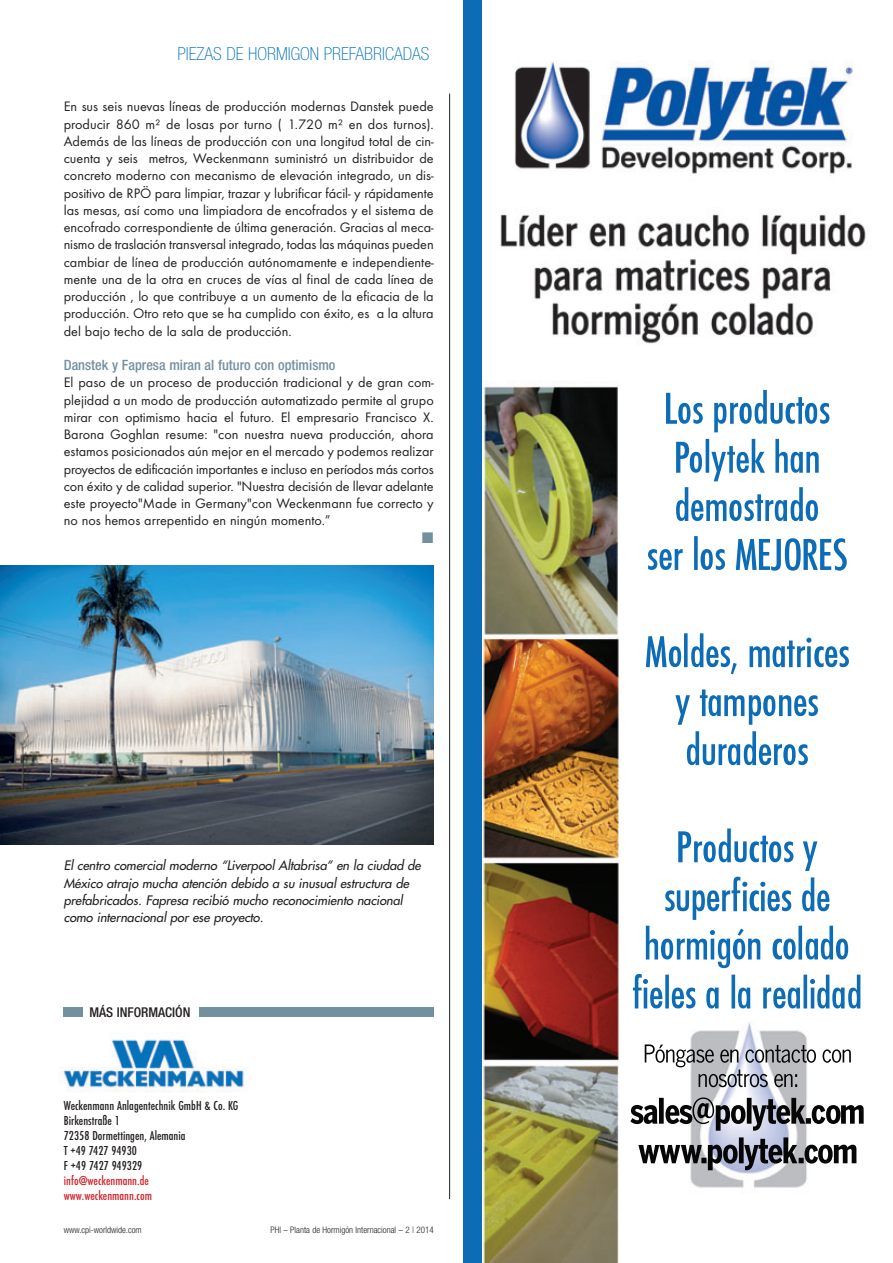
<style>
.page{position:relative;width:893px;height:1263px;background:#fff}
.page>*{position:absolute;margin:0;border:0;box-sizing:border-box;transform-origin:0 0}
.t1{font:100 condensed 18px "Helvetica Neue";color:#0372bb}
.t2{font:14.25px/17.2px "Futura T";color:#231f20;text-align:justify}
.t3{font:500 condensed 14.25px "Helvetica Neue";color:#73909f}
.t4{font:14.25px "European Pi Three";color:#73909f}
.t5{font:500 condensed 13.5px/15px "Futura T";letter-spacing:.005em;color:#231f20}
.t6{font:500 condensed 13.5px/15px "Futura T";letter-spacing:.005em;color:#d1232a}
.t7{font:500 condensed 13.5px "Helvetica Neue";color:#231f20}
.t8{font:italic 12.75px/17.2px "Futura";letter-spacing:-.005em;color:#231f20}
.t9{font:300 condensed 9px "Helvetica Neue";color:#231f20}
</style>
<div class="page">
<hr style="left:449px;top:94px;width:1px;height:1105px;background:#231f20">
<img style="left:481px;top:0;width:385px;height:1263px">
<div style="left:463px;top:0;width:18px;height:1263px;background:#0d6cb6"></div>
<img style="left:666px;top:390px;width:151px;height:42px">
<img style="left:665px;top:828px;width:152px;height:83px">
<img style="left:645px;top:1044px;width:136px;height:23px">
<img style="left:61px;top:1039px;width:188px;height:54px">
<div style="left:64px;top:1007px;width:19px;height:10px;background:#73909f"></div>
<div style="left:199px;top:1007px;width:235px;height:10px;background:#73909f"></div>
<img style="left:0;top:566px;width:434px;height:278px">
<p class="t1" style="left:178px;top:47px;width:253px">PIEZAS DE HORMIGON PREFABRICADAS</p>
<p class="t2" style="left:64px;top:99px;width:372px">En sus seis nuevas líneas de producción modernas Danstek puede producir 860 m² de losas por turno ( 1.720 m² en dos turnos).<br>Además de las líneas de producción con una longitud total de cin&shy;cuenta y seis metros, Weckenmann suministró un distribuidor de concreto moderno con mecanismo de elevación integrado, un dis&shy;positivo de RPÖ para limpiar, trazar y lubrificar fácil- y rápidamente las mesas, así como una limpiadora de encofrados y el sistema de encofrado correspondiente de última generación. Gracias al meca&shy;nismo de traslación transversal integrado, todas las máquinas pueden cambiar de línea de producción autónomamente e independiente&shy;mente una de la otra en cruces de vías al final de cada línea de producción , lo que contribuye a un aumento de la eficacia de la producción. Otro reto que se ha cumplido con éxito, es a la altura del bajo techo de la sala de producción.</p>
<p class="t3" style="left:64px;top:360px;width:273px">Danstek y Fapresa miran al futuro con optimismo</p>
<p class="t2" style="left:64px;top:375px;width:372px">El paso de un proceso de producción tradicional y de gran com&shy;plejidad a un modo de producción automatizado permite al grupo mirar con optimismo hacia el futuro. El empresario Francisco X.<br>Barona Goghlan resume: "con nuestra nueva producción, ahora estamos posicionados aún mejor en el mercado y podemos realizar proyectos de edificación importantes e incluso en períodos más cortos con éxito y de calidad superior. "Nuestra decisión de llevar adelante este proyecto"Made in Germany"con Weckenmann fue correcto y no nos hemos arrepentido en ningún momento.”</p>
<p class="t4" style="left:422px;top:529px;width:13px">-</p>
<p class="t8" style="left:64px;top:858px;width:361px">El centro comercial moderno “Liverpool Altabrisa” en la ciudad de México atrajo mucha atención debido a su inusual estructura de prefabricados. Fapresa recibió mucho reconocimiento nacional como internacional por ese proyecto.</p>
<p class="t7" style="left:90px;top:1007px;width:102px">MÁS INFORMACIÓN</p>
<p class="t5" style="left:64px;top:1098px;width:176px">Weckenmann Anlagentechnik GmbH &amp; Co. KG<br>Birkenstraße 1<br>72358 Dormettingen, Alemania<br>T +49 7427 94930<br>F +49 7427 949329</p>
<p class="t6" style="left:64px;top:1173px;width:90px">info@weckenmann.de www.weckenmann.com</p>
<p class="t9" style="left:64px;top:1226px;width:79px">www.cpi-worldwide.com</p>
<p class="t9" style="left:270px;top:1226px;width:165px">PHI – Planta de Hormigón Internacional – 2 | 2014</p>
</div>
